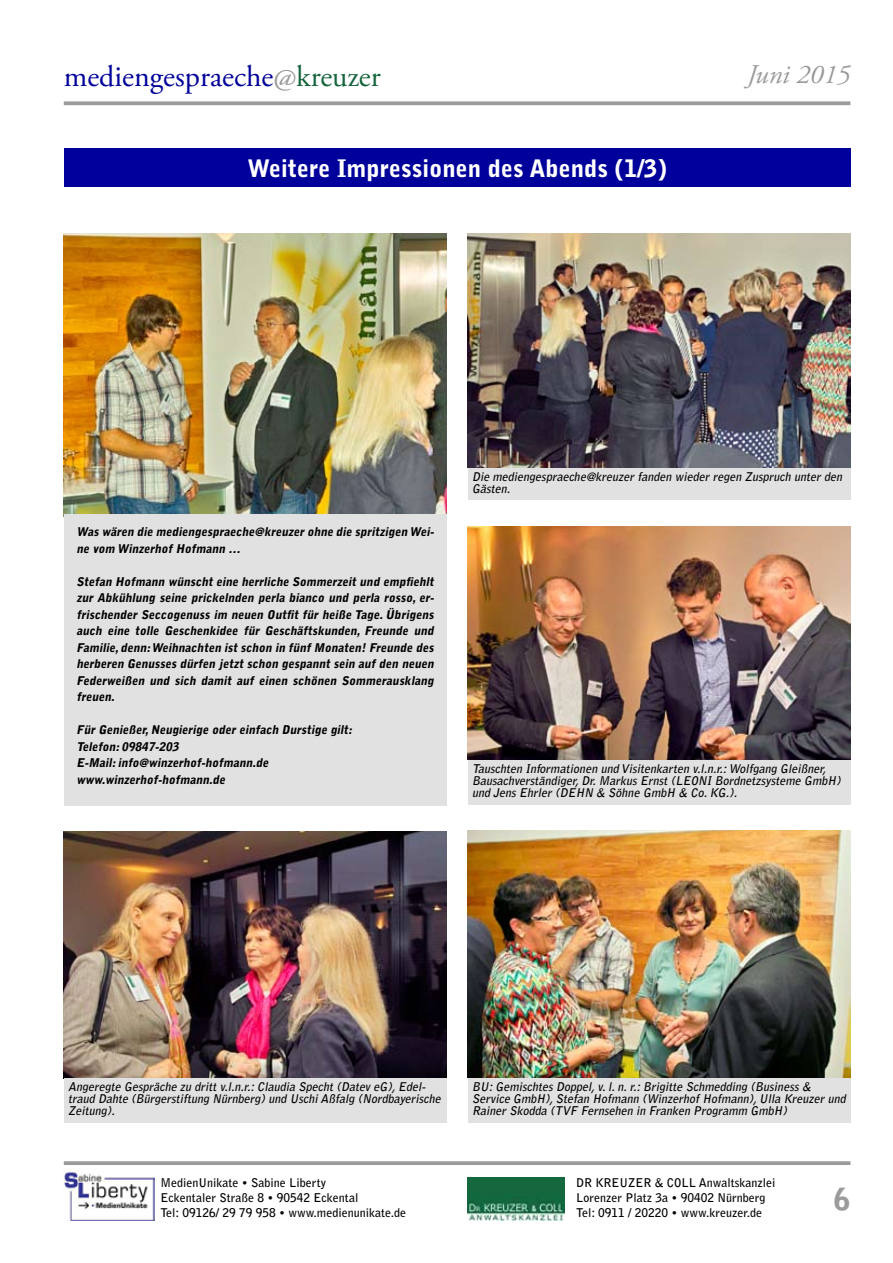
<style>
.page{position:relative;width:893px;height:1263px;background:#fff}
.page>*{position:absolute;margin:0;border:0;box-sizing:border-box;transform-origin:0 0}
.t1{font:30px "Adobe Garamond Pro";color:#00009b}
.t2{font:900 30px "Bell Gothic Std";color:#9b9b9b}
.t3{font:italic 27px "Adobe Garamond Pro";color:#9b9b9b}
.t4{font:900 24px "Bell Gothic Std";color:#fff}
.t5{font:italic 900 12px/16.5px "Bell Gothic Std";color:#000}
.t6{font:italic 700 12px/12px "Bell Gothic Std";color:#000}
.t7{font:700 12px/15px "Bell Gothic Std";color:#000}
.s1{color:#9b9b9b}
.s2{color:#14643c}
</style>
<div class="page">
<img style="left:64px;top:1170px;width:91px;height:50px">
<img style="left:468px;top:1178px;width:96px;height:42px">
<svg style="left:64px;top:1161px;width:786px;height:4px;background:#a1a1a1"></svg>
<svg style="left:64px;top:101px;width:786px;height:4px;background:#a5a5a5"></svg>
<img style="left:64px;top:234px;width:382px;height:280px">
<div style="left:64px;top:149px;width:786px;height:38px;background:#00009b"></div>
<div style="left:64px;top:514px;width:382px;height:292px;background:#e1e1e1"></div>
<img style="left:468px;top:234px;width:382px;height:234px">
<img style="left:468px;top:831px;width:382px;height:246px">
<img style="left:64px;top:831px;width:382px;height:247px">
<div style="left:468px;top:468px;width:382px;height:32px;background:#e1e1e1"></div>
<img style="left:468px;top:526px;width:382px;height:234px">
<div style="left:468px;top:760px;width:382px;height:44px;background:#e1e1e1"></div>
<div style="left:64px;top:1078px;width:382px;height:45px;background:#e1e1e1"></div>
<div style="left:468px;top:1078px;width:382px;height:45px;background:#e1e1e1"></div>
<h1 class="t1" style="left:64px;top:58px;width:318px">mediengespraeche<span class="s1">@</span><span class="s2">kreuzer</span></h1>
<h2 class="t3" style="left:747px;top:59px;width:105px">Juni 2015</h2>
<h3 class="t4" style="left:247px;top:154px;width:421px">Weitere Impressionen des Abends (1/3)</h3>
<p class="t5" style="left:77px;top:524px;width:361px">Was wären die mediengespraeche@kreuzerohne die spritzigen Wei&shy;ne vom Winzerhof Hofmann …</p>
<p class="t5" style="left:76px;top:573px;width:361px;text-align:justify">Stefan Hofmann wünscht eine herrliche Sommerzeit und empfiehlt zur Abkühlung seine prickelnden perla bianco und perla rosso,er&shy;frischender Seccogenuss im neuen Outfit für heiße Tage.Übrigens auch eine tolle Geschenkidee für Geschäftskunden, Freunde und Familie,denn:Weihnachten istschon in fünfMonaten!Freunde des herberen Genusses dürfen jetzt schon gespannt sein auf den neuen Federweißen und sich damit auf einen schönen Sommerausklang freuen.</p>
<p class="t5" style="left:76px;top:722px;width:280px">Für Genießer,Neugierige oder einfach Durstige gilt:<br>Telefon:09847-203<br>E-Mail:info@winzerhof-hofmann.de www.winzerhof-hofmann.de</p>
<p class="t6" style="left:472px;top:471px;width:374px">Die mediengespraeche@kreuzer fanden wieder regen Zuspruch unter den<br>Gästen.</p>
<p class="t6" style="left:472px;top:763px;width:373px">Tauschten Informationen und Visitenkarten v.l.n.r.:Wolfgang Gleißner,<br>Bausachverständiger,Dr.Markus Ernst (LEONI Bordnetzsysteme GmbH) und Jens Ehrler (DEHN &amp; Söhne GmbH &amp; Co.KG.).</p>
<p class="t6" style="left:68px;top:1081px;width:377px">Angeregte Gespräche zu dritt v.l.n.r.:Claudia Specht (Datev eG),Edel&shy;traud Dahte (Bürgerstiftung Nürnberg) und UschiAßfalg (Nordbayerische<br>Zeitung).</p>
<p class="t6" style="left:472px;top:1081px;width:378px">BU:Gemischtes Doppel,v.l.n.r.:Brigitte Schmedding (Business &amp;<br>Service GmbH),Stefan Hofmann (Winzerhof Hofmann),Ulla Kreuzer und<br>Rainer Skodda (TVF Fernsehen in Franken Programm GmbH)</p>
<p class="t7" style="left:160px;top:1175px;width:247px">MedienUnikate • Sabine Liberty<br>Eckentaler Straße 8 • 90542 Eckental<br>Tel: 09126/ 29 79 958 • www.medienunikate.de</p>
<p class="t7" style="left:576px;top:1175px;width:201px">DR KREUZER &amp; COLL Anwaltskanzlei<br>Lorenzer Platz 3a • 90402 Nürnberg<br>Tel: 0911 / 20220 • www.kreuzer.de</p>
<h1 class="t2" style="left:834px;top:1182px;width:18px">6</h1>
</div>
